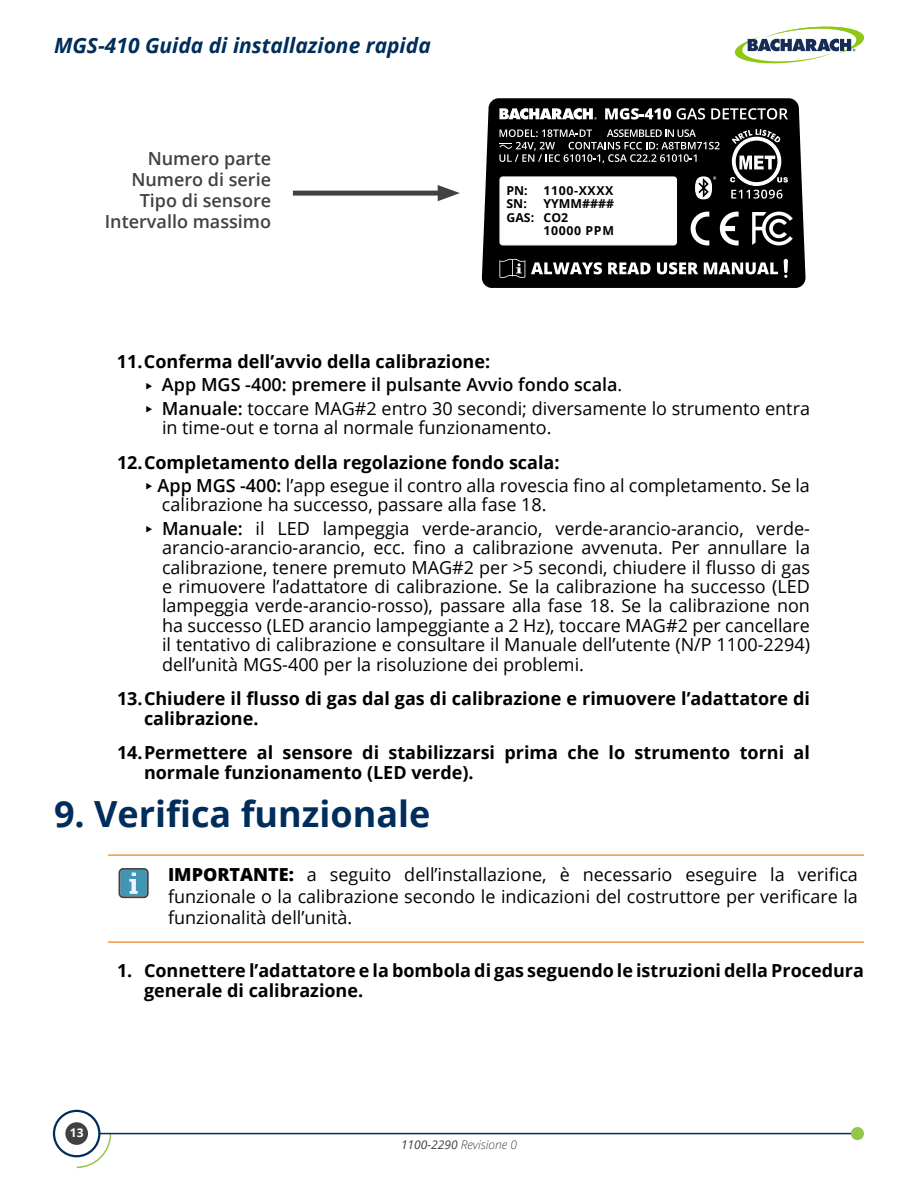
<style>
.page{position:relative;width:918px;height:1188px;background:#fff}
.page>*{position:absolute;margin:0;border:0;box-sizing:border-box;transform-origin:0 0}
.t1{font:700 36px "Open Sans";color:#002d5b}
.t2{font:italic 700 21px "Open Sans";color:#002d5b}
.t3{font:18px/19.5px "Open Sans";color:#000101}
.t4{font:700 18px/19.5px "Open Sans";color:#000}
.t5{font:18px/21.6px "Open Sans";color:#000;text-align:justify}
.t6{font:600 18px/21px "Open Sans";color:#414042;text-align:right}
.t7{font:700 12.3px "Open Sans";letter-spacing:.05em;color:#000}
.t8{font:700 12.3px/13.4px "Open Sans";color:#000}
.t9{font:italic 300 12px "Open Sans";color:#414042}
.t10{font:700 12px "Open Sans";color:#fff}
.s1{font-weight:700;color:#000}
.s2{font-weight:600}
.s3{font-weight:800}
.s4{font-weight:400}
</style>
<div class="page">
<svg style="left:75px;top:1132px;width:37px;height:37px"></svg>
<hr style="left:99px;top:1133px;width:758px;height:1px;background:#002d5b">
<div style="left:851px;top:1127px;width:13px;height:13px;background:#91c84c;border-radius:50%"></div>
<div style="left:53px;top:1110px;width:47px;height:47px;border:2px solid #002d5b;border-radius:50%"></div>
<div style="left:65px;top:1122px;width:23px;height:23px;background:#414042;border-radius:50%"></div>
<svg style="left:734px;top:26px;width:130px;height:38px"></svg>
<div style="left:293px;top:191px;width:154px;height:5px;background:#414042"></div>
<svg style="left:438px;top:185px;width:22px;height:16px"></svg>
<hr style="left:108px;top:854px;width:756px;height:2px;background:#ee9a44">
<hr style="left:108px;top:941px;width:756px;height:2px;background:#ee9a44">
<svg style="left:119px;top:868px;width:30px;height:30px"></svg>
<svg style="left:482px;top:98px;width:324px;height:190px;background:#0f0f0f"></svg>
<svg style="left:499px;top:108px;width:98px;height:12px"></svg>
<svg style="left:605px;top:108px;width:66px;height:12px"></svg>
<svg style="left:677px;top:108px;width:28px;height:12px"></svg>
<svg style="left:711px;top:108px;width:77px;height:12px"></svg>
<svg style="left:695px;top:176px;width:21px;height:23px"></svg>
<svg style="left:730px;top:129px;width:58px;height:70px"></svg>
<svg style="left:499px;top:176px;width:178px;height:69px"></svg>
<svg style="left:691px;top:212px;width:18px;height:33px"></svg>
<svg style="left:720px;top:212px;width:19px;height:33px"></svg>
<svg style="left:752px;top:212px;width:41px;height:33px"></svg>
<svg style="left:784px;top:259px;width:4px;height:19px"></svg>
<svg style="left:531px;top:262px;width:71px;height:12px"></svg>
<svg style="left:608px;top:262px;width:43px;height:12px"></svg>
<svg style="left:657px;top:262px;width:41px;height:12px"></svg>
<svg style="left:704px;top:262px;width:74px;height:12px"></svg>
<svg style="left:499px;top:259px;width:26px;height:19px"></svg>
<svg style="left:499px;top:129px;width:221px;height:34px;background:#333"></svg>
<p class="t2" style="left:54px;top:31px;width:378px">MGS-410 Guida di installazione rapida</p>
<p class="t6" style="left:105px;top:147px;width:168px">Numero parte<br>Numero di serie<br>Tipo di sensore<br>Intervallo massimo</p>
<p class="t7" style="left:507px;top:182px;width:23px">PN:</p>
<p class="t7" style="left:544px;top:182px;width:71px">1100-XXXX</p>
<p class="t7" style="left:507px;top:195px;width:22px">SN:</p>
<p class="t8" style="left:507px;top:197px;width:109px;text-indent:37px">YYMM####<br>GAS: CO2</p>
<p class="t7" style="left:544px;top:222px;width:72px">10000 PPM</p>
<p class="t3" style="left:162px;top:349px;width:650px;line-height:23.2px;text-indent:-45px"><span class="s1">11.Conferma dell’avvio della calibrazione:<br></span><span class="s2">App MGS -400: premere il pulsante Avvio fondo scala</span>.<br><span class="s2">Manuale:</span> toccare MAG#2 entro 30 secondi; diversamente lo strumento entra</p>
<p class="t3" style="left:162px;top:417px;width:391px">in time-out e torna al normale funzionamento.</p>
<p class="t3" style="left:158px;top:450px;width:654px;line-height:23.2px;text-indent:-41px"><span class="s1">12.Completamento della regolazione fondo scala:<br></span><span class="s2">App MGS -400:</span> l’app esegue il contro alla rovescia fino al completamento. Se la</p>
<p class="t3" style="left:162px;top:493px;width:650px;line-height:23.2px">calibrazione ha successo, passare alla fase 18.<br><span class="s2">Manuale:</span> il LED lampeggia verde-arancio, verde-arancio-arancio, verde-</p>
<p class="t3" style="left:162px;top:537px;width:650px;text-align:justify">arancio-arancio-arancio, ecc. fino a calibrazione avvenuta. Per annullare la calibrazione, tenere premuto MAG#2 per &gt;5 secondi, chiudere il flusso di gas e rimuovere l’adattatore di calibrazione. Se la calibrazione ha successo (LED lampeggia verde-arancio-rosso), passare alla fase 18. Se la calibrazione non ha successo (LED arancio lampeggiante a 2 Hz), toccare MAG#2 per cancellare il tentativo di calibrazione e consultare il Manuale dell’utente (N/P 1100-2294) dell’unità MGS-400 per la risoluzione dei problemi.</p>
<p class="t4" style="left:144px;top:689px;width:667px;text-indent:-27px">13.Chiudere il flusso di gas dal gas di calibrazione e rimuovere l’adattatore di calibrazione.</p>
<p class="t4" style="left:144px;top:743px;width:667px;text-indent:-27px">14.Permettere al sensore di stabilizzarsi prima che lo strumento torni al normale funzionamento (LED verde).</p>
<h1 class="t1" style="left:54px;top:789px;width:378px">9. Verifica funzionale</h1>
<p class="t5" style="left:168px;top:863px;width:691px"><span class="s3">IMPORTANTE:</span> a seguito dell’installazione, è necessario eseguire la verifica funzionale o la calibrazione secondo le indicazioni del costruttore per verificare la funzionalità dell’unità.</p>
<p class="t4" style="left:144px;top:961px;width:721px;text-indent:-27px">1. Connettere l’adattatore e la bombola di gas seguendo le istruzioni della Procedura generale di calibrazione.</p>
<p class="t10" style="left:70px;top:1125px;width:15px">13</p>
<p class="t9" style="left:401px;top:1136px;width:117px"><span class="s4">1100-2290</span> Revisione 0</p>
</div>
